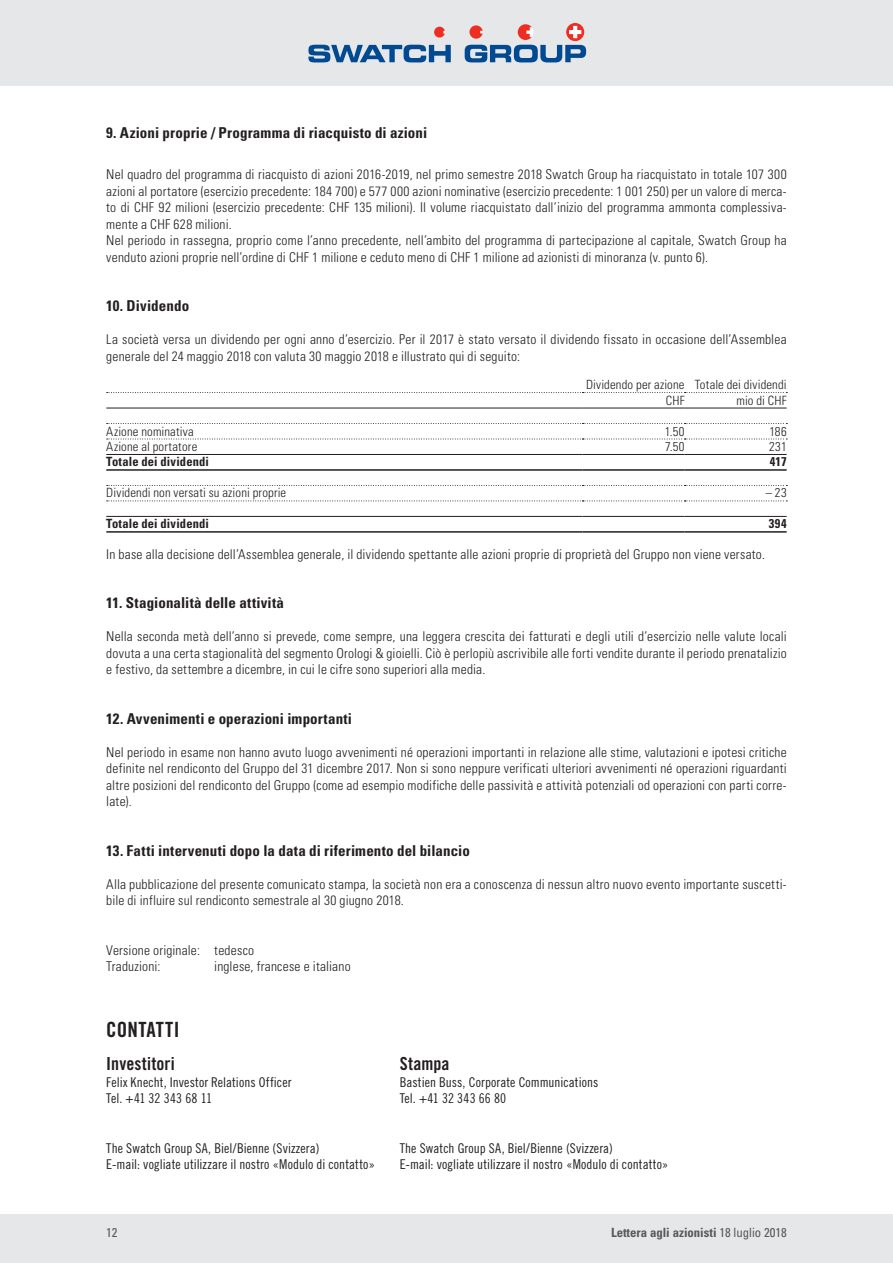
<style>
.page{position:relative;width:893px;height:1263px;background:#fff}
.page>*{position:absolute;margin:0;border:0;box-sizing:border-box;transform-origin:0 0}
._201_Heading_Level_1{font:21px "Trade Gothic Bold Cond Twenty";letter-spacing:.005em;color:#231f20}
._202_Heading_level_2{font:18px "Trade Gothic Bold Cond Twenty";letter-spacing:.01em;color:#231f20}
._202_Heading_level_2-2{font:700 condensed 15px "Univers LT Std";letter-spacing:.01em;color:#231f20}
._301_Body_copy{font:700 condensed 15px "Univers LT Std";letter-spacing:.01em;color:#231f20}
._301_Body_copy-2{font:300 condensed 13.5px/16.5px "Univers LT Std";letter-spacing:.015em;color:#231f20;text-align:justify}
._301_Body_copy-3{font:13.5px "Trade Gothic Cond Eighteen";letter-spacing:.005em;color:#231f20}
.DLINE{font:300 condensed 12.75px "Univers LT Std";letter-spacing:.015em;color:#231f20}
.BLINE_BOLD{font:700 condensed 12.75px "Univers LT Std";letter-spacing:.015em;color:#231f20}
.LINE{font:300 condensed 12.75px "Univers LT Std";letter-spacing:.015em;color:#231f20}
.t1{font:700 condensed 12.75px "Univers LT Std";color:#57585a}
.t2{font:condensed 12.75px "Univers LT Std";color:#57585a}
.s1{font-weight:400}
</style>
<div class="page">
<div style="left:0;top:1213px;width:893px;height:50px;background:#e6e7e9"></div>
<div style="left:0;top:0;width:893px;height:86px;background:#e6e7e9"></div>
<svg style="left:308px;top:45px;width:143px;height:17px"></svg>
<svg style="left:434px;top:27px;width:11px;height:11px"></svg>
<svg style="left:465px;top:23px;width:121px;height:39px"></svg>
<svg style="left:107px;top:392px;width:680px;height:1px"></svg>
<svg style="left:107px;top:423px;width:680px;height:1px"></svg>
<svg style="left:107px;top:439px;width:680px;height:1px"></svg>
<svg style="left:107px;top:485px;width:680px;height:1px"></svg>
<svg style="left:107px;top:500px;width:680px;height:1px"></svg>
<hr style="left:106px;top:408px;width:477px;height:1px;background:#231f20">
<hr style="left:583px;top:408px;width:102px;height:1px;background:#231f20">
<hr style="left:685px;top:408px;width:102px;height:1px;background:#231f20">
<hr style="left:106px;top:454px;width:477px;height:1px;background:#231f20">
<hr style="left:583px;top:454px;width:102px;height:1px;background:#231f20">
<hr style="left:685px;top:454px;width:102px;height:1px;background:#231f20">
<hr style="left:106px;top:516px;width:477px;height:1px;background:#231f20">
<hr style="left:583px;top:516px;width:102px;height:1px;background:#231f20">
<hr style="left:685px;top:516px;width:102px;height:1px;background:#231f20">
<hr style="left:106px;top:469px;width:477px;height:2px;background:#231f20">
<hr style="left:583px;top:469px;width:102px;height:2px;background:#231f20">
<hr style="left:685px;top:469px;width:102px;height:2px;background:#231f20">
<hr style="left:106px;top:531px;width:477px;height:2px;background:#231f20">
<hr style="left:583px;top:531px;width:102px;height:2px;background:#231f20">
<hr style="left:685px;top:531px;width:102px;height:2px;background:#231f20">
<p class="_202_Heading_level_2-2" style="left:106px;top:124px;width:322px">9. Azioni proprie / Programma di riacquisto di azioni</p>
<p class="_301_Body_copy-2" style="left:106px;top:166px;width:682px">Nel quadro del programma di riacquisto di azioni 2016-2019, nel primo semestre 2018 Swatch Group ha riacquistato in totale 107 300 azioni al portatore (esercizio precedente: 184 700) e 577 000 azioni nominative (esercizio precedente: 1 001 250) per un valore di merca&shy;to di CHF 92 milioni (esercizio precedente: CHF 135 milioni). Il volume riacquistato dall’inizio del programma ammonta complessiva&shy;mente a CHF 628 milioni.</p>
<p class="_301_Body_copy-2" style="left:106px;top:232px;width:682px">Nel periodo in rassegna, proprio come l’anno precedente, nell’ambito del programma di partecipazione al capitale, Swatch Group ha venduto azioni proprie nell’ordine di CHF 1 milione e ceduto meno di CHF 1 milione ad azionisti di minoranza (v. punto 6).</p>
<p class="_301_Body_copy" style="left:106px;top:296px;width:84px">10. Dividendo</p>
<p class="_301_Body_copy-2" style="left:106px;top:331px;width:682px">La società versa un dividendo per ogni anno d’esercizio. Per il 2017 è stato versato il dividendo fissato in occasione dell’Assemblea generale del 24 maggio 2018 con valuta 30 maggio 2018 e illustrato qui di seguito:</p>
<p class="DLINE" style="left:586px;top:377px;width:100px">Dividendo per azione</p>
<p class="DLINE" style="left:695px;top:377px;width:93px">Totale dei dividendi</p>
<p class="LINE" style="left:666px;top:392px;width:20px">CHF</p>
<p class="LINE" style="left:737px;top:392px;width:52px">mio di CHF</p>
<p class="DLINE" style="left:106px;top:423px;width:89px">Azione nominativa</p>
<p class="DLINE" style="left:665px;top:423px;width:21px">1.50</p>
<p class="DLINE" style="left:770px;top:423px;width:19px">186</p>
<p class="LINE" style="left:106px;top:439px;width:93px">Azione al portatore</p>
<p class="LINE" style="left:665px;top:439px;width:21px">7.50</p>
<p class="LINE" style="left:769px;top:439px;width:19px">231</p>
<p class="BLINE_BOLD" style="left:106px;top:454px;width:104px">Totale dei dividendi</p>
<p class="BLINE_BOLD" style="left:770px;top:454px;width:18px">417</p>
<p class="DLINE" style="left:106px;top:485px;width:181px">Dividendi non versati su azioni proprie</p>
<p class="DLINE" style="left:766px;top:485px;width:22px">– 23</p>
<p class="BLINE_BOLD" style="left:106px;top:516px;width:104px">Totale dei dividendi</p>
<p class="BLINE_BOLD" style="left:769px;top:516px;width:19px">394</p>
<p class="_301_Body_copy-2" style="left:106px;top:546px;width:660px">In base alla decisione dell’Assemblea generale, il dividendo spettante alle azioni proprie di proprietà del Gruppo non viene versato.</p>
<p class="_202_Heading_level_2-2" style="left:106px;top:593px;width:179px">11. Stagionalità delle attività</p>
<p class="_301_Body_copy-2" style="left:106px;top:628px;width:682px">Nella seconda metà dell’anno si prevede, come sempre, una leggera crescita dei fatturati e degli utili d’esercizio nelle valute locali dovuta a una certa stagionalità del segmento Orologi &amp; gioielli. Ciò è perlopiù ascrivibile alle forti vendite durante il periodo prenatalizio e festivo, da settembre a dicembre, in cui le cifre sono superiori alla media.</p>
<p class="_202_Heading_level_2-2" style="left:106px;top:709px;width:247px">12. Avvenimenti e operazioni importanti</p>
<p class="_301_Body_copy-2" style="left:106px;top:744px;width:682px">Nel periodo in esame non hanno avuto luogo avvenimenti né operazioni importanti in relazione alle stime, valutazioni e ipotesi critiche definite nel rendiconto del Gruppo del 31 dicembre 2017. Non si sono neppure verificati ulteriori avvenimenti né operazioni riguardanti altre posizioni del rendiconto del Gruppo (come ad esempio modifiche delle passività e attività potenziali od operazioni con parti corre&shy;late).</p>
<p class="_202_Heading_level_2-2" style="left:106px;top:841px;width:365px">13. Fatti intervenuti dopo la data di riferimento del bilancio</p>
<p class="_301_Body_copy-2" style="left:106px;top:876px;width:682px">Alla pubblicazione del presente comunicato stampa, la società non era a conoscenza di nessun altro nuovo evento importante suscetti&shy;bile di influire sul rendiconto semestrale al 30 giugno 2018.</p>
<p class="_301_Body_copy-2" style="left:106px;top:942px;width:149px">Versione originale: tedesco</p>
<p class="_301_Body_copy-2" style="left:106px;top:958px;width:56px">Traduzioni:</p>
<p class="_301_Body_copy-2" style="left:214px;top:958px;width:138px">inglese, francese e italiano</p>
<p class="_201_Heading_Level_1" style="left:106px;top:1017px;width:75px">CONTATTI</p>
<p class="_202_Heading_level_2" style="left:106px;top:1053px;width:70px">Investitori</p>
<p class="_301_Body_copy-3" style="left:106px;top:1074px;width:187px">Felix Knecht, Investor Relations Officer</p>
<p class="_301_Body_copy-3" style="left:106px;top:1090px;width:107px">Tel. +41 32 343 68 11</p>
<p class="_301_Body_copy-3" style="left:106px;top:1140px;width:215px">The Swatch Group SA, Biel/Bienne (Svizzera)</p>
<p class="_301_Body_copy-3" style="left:106px;top:1156px;width:270px">E-mail: vogliate utilizzare il nostro «Modulo di contatto»</p>
<p class="_202_Heading_level_2" style="left:400px;top:1053px;width:51px">Stampa</p>
<p class="_301_Body_copy-3" style="left:400px;top:1074px;width:200px">Bastien Buss, Corporate Communications</p>
<p class="_301_Body_copy-3" style="left:400px;top:1090px;width:108px">Tel. +41 32 343 66 80</p>
<p class="_301_Body_copy-3" style="left:400px;top:1140px;width:215px">The Swatch Group SA, Biel/Bienne (Svizzera)</p>
<p class="_301_Body_copy-3" style="left:400px;top:1156px;width:270px">E-mail: vogliate utilizzare il nostro «Modulo di contatto»</p>
<p class="t2" style="left:106px;top:1224px;width:13px">12</p>
<p class="t1" style="left:611px;top:1224px;width:177px">Lettera agli azionisti <span class="s1">18 luglio 2018</span></p>
</div>
